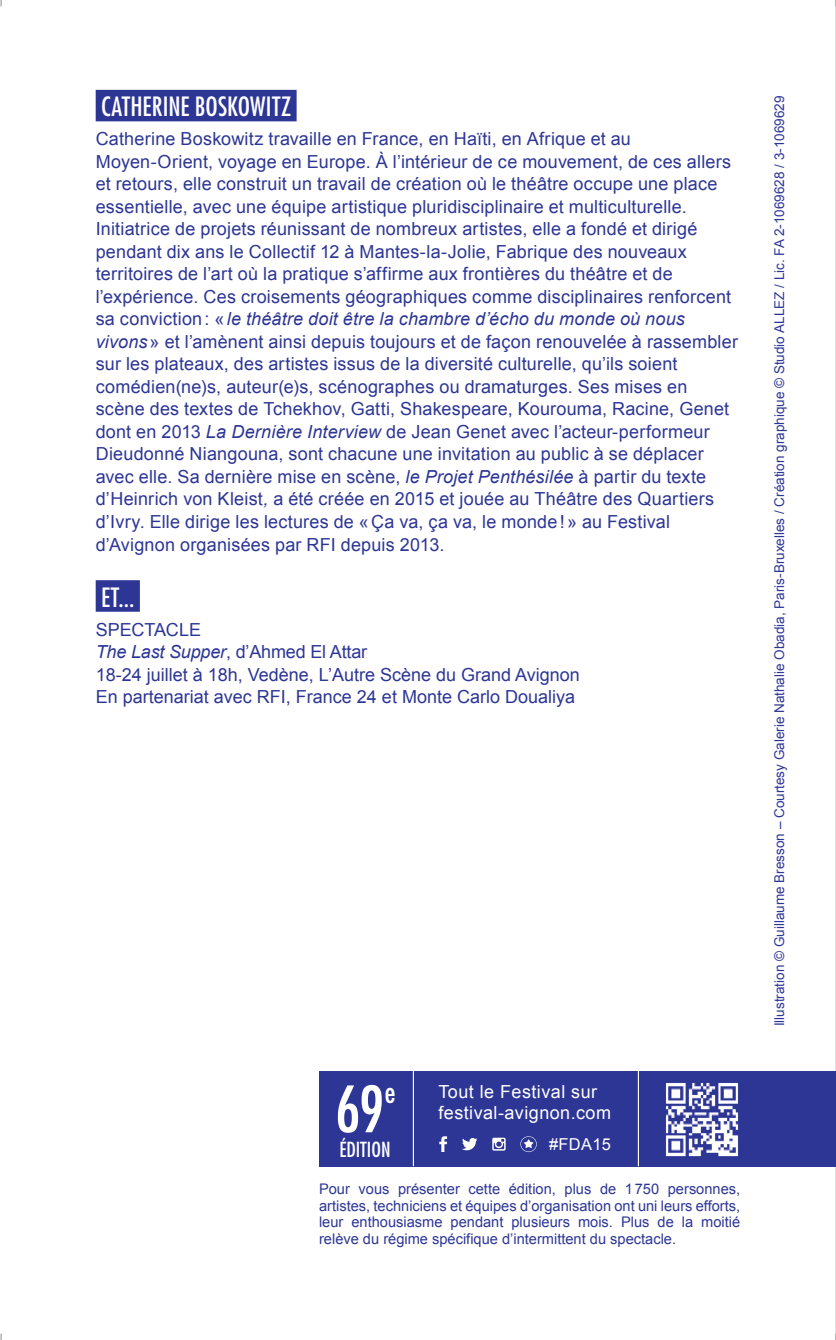
<style>
.page{position:relative;width:836px;height:1340px;background:#fff}
.page>*{position:absolute;margin:0;border:0;box-sizing:border-box;transform-origin:0 0}
.t1{font:condensed 62.1px "Futura LT";color:#fff}
.t2{font:condensed 29.7px "Futura LT";color:#fff}
.t3{font:condensed 25.88px "Futura LT";letter-spacing:.005em;color:#fff}
.t4{font:condensed 20.25px "Futura LT";color:#fff}
.t5{font:18px/22.5px "Arial";letter-spacing:.01em;color:#2d3695}
.t6{font:18px/20.9px "Arial";letter-spacing:.025em;color:#fff}
.t7{font:16.43px "Arial";letter-spacing:.02em;color:#fff}
.t8{font:14.62px/16.9px "Arial";color:#2d3695;text-align:justify}
.t9{font:13.5px "Arial";color:#2d3695}
.s1{font-style:italic}
</style>
<div class="page">
<img style="left:835px;top:6px;width:1px;height:1327px">
<div style="left:319px;top:1070px;width:517px;height:96px;background:#2d3695"></div>
<hr style="left:637px;top:1070px;width:2px;height:96px;background:#fff">
<hr style="left:413px;top:1070px;width:1px;height:96px;background:#fff">
<svg style="left:439px;top:1136px;width:8px;height:15px"></svg>
<svg style="left:520px;top:1136px;width:16px;height:16px"></svg>
<svg style="left:462px;top:1138px;width:15px;height:13px"></svg>
<svg style="left:492px;top:1137px;width:13px;height:13px"></svg>
<img style="left:665px;top:1083px;width:73px;height:74px">
<div style="left:96px;top:90px;width:200px;height:31px;background:#2d3695"></div>
<div style="left:96px;top:580px;width:44px;height:31px;background:#2d3695"></div>
<h3 class="t3" style="left:101px;top:91px;width:192px">CATHERINE BOSKOWITZ</h3>
<p class="t5" style="left:96px;top:128px;width:644px">Catherine Boskowitz travaille en France, en Haïti, en Afrique et au Moyen-Orient, voyage en Europe. À l’intérieur de ce mouvement, de ces allers et retours, elle construit un travail de création où le théâtre occupe une place essentielle, avec une équipe artistique pluridisciplinaire et multiculturelle.<br>Initiatrice de projets réunissant de nombreux artistes, elle a fondé et dirigé pendant dix ans le Collectif 12 à Mantes-la-Jolie, Fabrique des nouveaux territoires de l’art où la pratique s’affirme aux frontières du théâtre et de l’expérience. Ces croisements géographiques comme disciplinaires renforcent sa conviction: «<span class="s1">le théâtre doit être la chambre d’écho du monde où nous vivons</span>» et l’amènent ainsi depuis toujours et de façon renouvelée à rassembler sur les plateaux, des artistes issus de la diversité culturelle, qu’ils soient comédien(ne)s, auteur(e)s, scénographes ou dramaturges. Ses mises en scène des textes de Tchekhov, Gatti, Shakespeare, Kourouma, Racine, Genet dont en 2013 <span class="s1">La Dernière Interview</span> de Jean Genet avec l’acteur-performeur Dieudonné Niangouna, sont chacune une invitation au public à se déplacer avec elle. Sa dernière mise en scène, <span class="s1">le Projet Penthésilée</span> à partir du texte d’Heinrich von Kleist<span class="s1">,</span> a été créée en 2015 et jouée au Théâtre des Quartiers d’Ivry. Elle dirige les lectures de «Ça va, ça va, le monde!» au Festival d’Avignon organisées par RFI depuis 2013.</p>
<h3 class="t3" style="left:101px;top:581px;width:35px">ET...</h3>
<p class="t5" style="left:96px;top:618px;width:486px">spectacle<br><span class="s1">The Last Supper</span>, d’Ahmed El Attar<br>18-24 juillet à 18h, Vedène, L’Autre Scène du Grand Avignon En partenariat avec RFI, France 24 et Monte Carlo Doualiya</p>
<h1 class="t1" style="left:335px;top:1072px;width:51px">69</h1>
<p class="t4" style="left:339px;top:1137px;width:53px">ÉDITION</p>
<p class="t8" style="left:319px;top:1180px;width:422px">Pour vous présenter cette édition, plus de 1750 personnes, artistes, techniciens et équipes d’organisation ont uni leurs efforts, leur enthousiasme pendant plusieurs mois. Plus de la moitié relève du régime spécifique d’intermittent du spectacle.</p>
<p class="t6" style="left:438px;top:1081px;width:174px">Tout le Festival sur festival-avignon.com</p>
<p class="t7" style="left:549px;top:1133px;width:63px">#FDA15</p>
<h2 class="t2" style="left:385px;top:1073px;width:12px">E</h2>
<p class="t9" style="left:770px;top:1026px;width:932px;rotate:-90deg">Illustration © Guillaume Bresson – Courtesy Galerie Nathalie Obadia, Paris-Bruxelles / Création graphique © Studio ALLEZ / Lic. FA 2-1069628 / 3-1069629</p>
</div>
